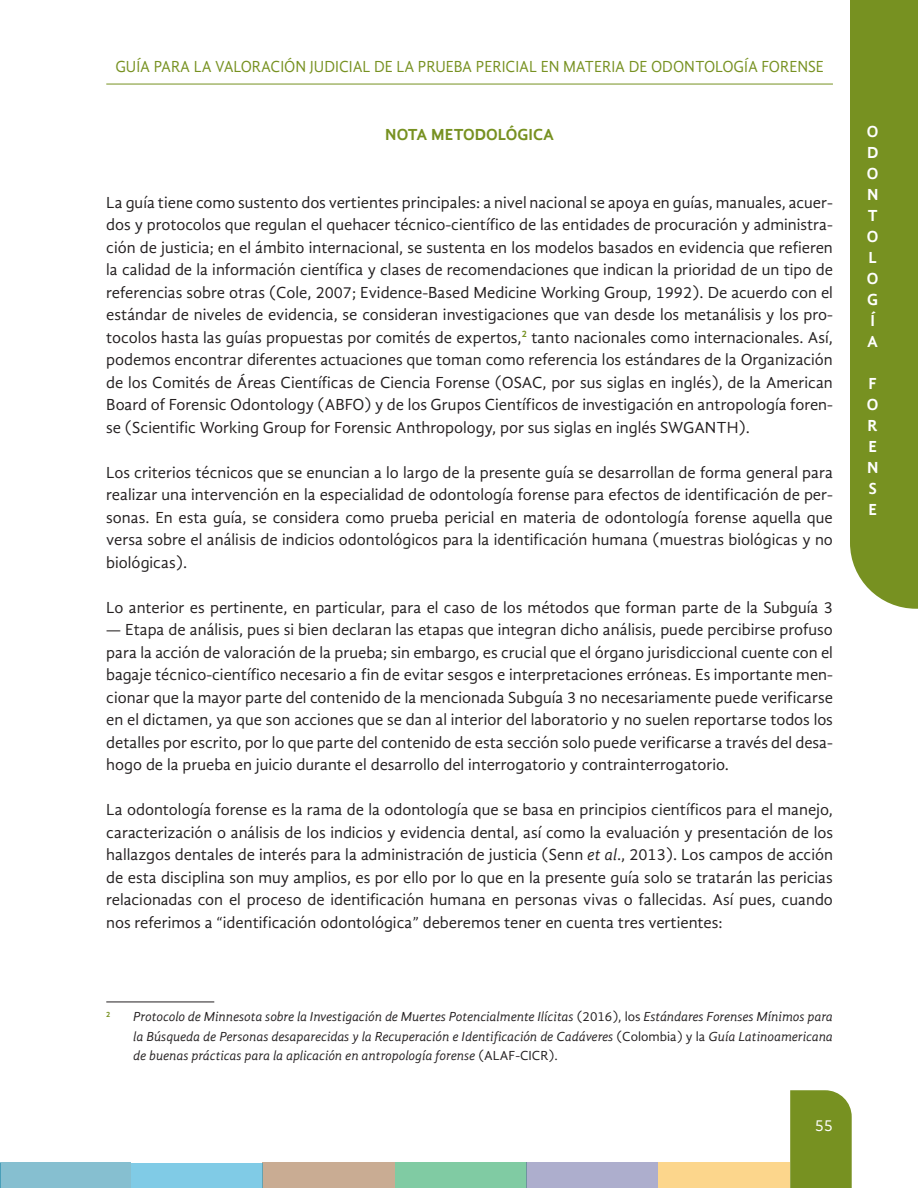
<style>
.page{position:relative;width:918px;height:1188px;background:#fff}
.page>*{position:absolute;margin:0;border:0;box-sizing:border-box;transform-origin:0 0}
._06_texto_general{font:16.5px/22.5px "Gandhi Sans";color:#231f20;text-align:justify}
.t1{font:16.5px "Gandhi Sans";color:#779121;scale:.94 1}
.t2{font:700 16.5px/21px "Gandhi Sans";color:#fff}
._02_T2{font:700 16.5px "Gandhi Sans";color:#779121}
.t3{font:16.5px "Gandhi Sans";color:#fff}
._10_nota{font:italic 13.5px/19.5px "Gandhi Sans";letter-spacing:-.005em;color:#231f20;text-align:justify}
._10_nota-2{font:700 7.8px "Gandhi Sans";color:#779121}
.s1{font-style:italic}
.s2{font-style:normal}
</style>
<div class="page">
<div style="left:790px;top:1090px;width:62px;height:98px;background:#779121"></div>
<hr style="left:106px;top:84px;width:727px;height:1px;background:#779121">
<div style="left:850px;top:0;width:68px;height:609px;background:#779121"></div>
<div style="left:395px;top:1162px;width:132px;height:26px;background:#80cba3"></div>
<div style="left:526px;top:1162px;width:132px;height:26px;background:#adaecd"></div>
<div style="left:658px;top:1162px;width:132px;height:26px;background:#fcd68c"></div>
<div style="left:0;top:1162px;width:131px;height:26px;background:#86bfd0"></div>
<div style="left:263px;top:1162px;width:132px;height:26px;background:#c9ac93"></div>
<svg style="left:0;top:1163px;width:1px;height:25px"></svg>
<div style="left:131px;top:1163px;width:132px;height:25px;background:#80cbe6"></div>
<hr style="left:106px;top:1002px;width:108px;height:1px;background:#231f20">
<p class="t1" style="left:115px;top:57px;width:755px">GUÍA PARA LA VALORACIÓN JUDICIAL DE LA PRUEBA PERICIAL EN MATERIA DE ODONTOLOGÍA FORENSE</p>
<p class="_02_T2" style="left:385px;top:125px;width:170px">NOTA METODOLÓGICA</p>
<p class="_06_texto_general" style="left:106px;top:191px;width:728px">La guía tiene como sustento dos vertientes principales: a nivel nacional se apoya en guías, manuales, acuer&shy;dos y protocolos que regulan el quehacer técnico-científico de las entidades de procuración y administra&shy;ción de justicia; en el ámbito internacional, se sustenta en los modelos basados en evidencia que refieren la calidad de la información científica y clases de recomendaciones que indican la prioridad de un tipo de referencias sobre otras (Cole, 2007; Evidence-Based Medicine Working Group, 1992). De acuerdo con el estándar de niveles de evidencia, se consideran investigaciones que van desde los metanálisis y los pro&shy;tocolos hasta las guías propuestas por comités de expertos,<sup>2</sup> tanto nacionales como internacionales. Así, podemos encontrar diferentes actuaciones que toman como referencia los estándares de la Organización de los Comités de Áreas Científicas de Ciencia Forense (OSAC, por sus siglas en inglés), de la American Board of Forensic Odontology (ABFO) y de los Grupos Científicos de investigación en antropología foren&shy;se (Scientific Working Group for Forensic Anthropology, por sus siglas en inglés SWGANTH).</p>
<p class="_06_texto_general" style="left:106px;top:461px;width:728px">Los criterios técnicos que se enuncian a lo largo de la presente guía se desarrollan de forma general para realizar una intervención en la especialidad de odontología forense para efectos de identificación de per&shy;sonas. En esta guía, se considera como prueba pericial en materia de odontología forense aquella que versa sobre el análisis de indicios odontológicos para la identificación humana (muestras biológicas y no biológicas).</p>
<p class="_06_texto_general" style="left:106px;top:596px;width:728px">Lo anterior es pertinente, en particular, para el caso de los métodos que forman parte de la Subguía 3</p>
<p class="_06_texto_general" style="left:106px;top:618px;width:728px">— Etapa de análisis, pues si bien declaran las etapas que integran dicho análisis, puede percibirse profuso para la acción de valoración de la prueba; sin embargo, es crucial que el órgano jurisdiccional cuente con el bagaje técnico-científico necesario a fin de evitar sesgos e interpretaciones erróneas. Es importante men&shy;cionar que la mayor parte del contenido de la mencionada Subguía 3 no necesariamente puede verificarse en el dictamen, ya que son acciones que se dan al interior del laboratorio y no suelen reportarse todos los detalles por escrito, por lo que parte del contenido de esta sección solo puede verificarse a través del desa&shy;hogo de la prueba en juicio durante el desarrollo del interrogatorio y contrainterrogatorio.</p>
<p class="_06_texto_general" style="left:106px;top:798px;width:728px">La odontología forense es la rama de la odontología que se basa en principios científicos para el manejo, caracterización o análisis de los indicios y evidencia dental, así como la evaluación y presentación de los hallazgos dentales de interés para la administración de justicia (Senn <span class="s1">et al</span>., 2013). Los campos de acción de esta disciplina son muy amplios, es por ello por lo que en la presente guía solo se tratarán las pericias relacionadas con el proceso de identificación humana en personas vivas o fallecidas. Así pues, cuando nos referimos a “identificación odontológica” deberemos tener en cuenta tres vertientes:</p>
<p class="_10_nota-2" style="left:106px;top:1010px;width:6px">2</p>
<p class="_10_nota" style="left:133px;top:1007px;width:701px">Protocolo de Minnesota sobre la Investigación de Muertes Potencialmente Ilícitas <span class="s2">(2016), los</span> Estándares Forenses Mínimos para la Búsqueda de Personas desaparecidas y la Recuperación e Identificación de Cadáveres <span class="s2">(Colombia) y la</span> Guía Latinoamericana de buenas prácticas para la aplicación en antropología forense <span class="s2">(ALAF-CICR).</span></p>
<p class="t3" style="left:815px;top:1116px;width:20px">55</p>
<p class="t2" style="left:867px;top:120px;width:13px">O<br>D<br>O<br>N<br>T<br>O<br>L<br>O<br>G<br>Í<br>A</p>
<p class="t2" style="left:867px;top:372px;width:13px;text-align:justify">F O R E N S E</p>
</div>
